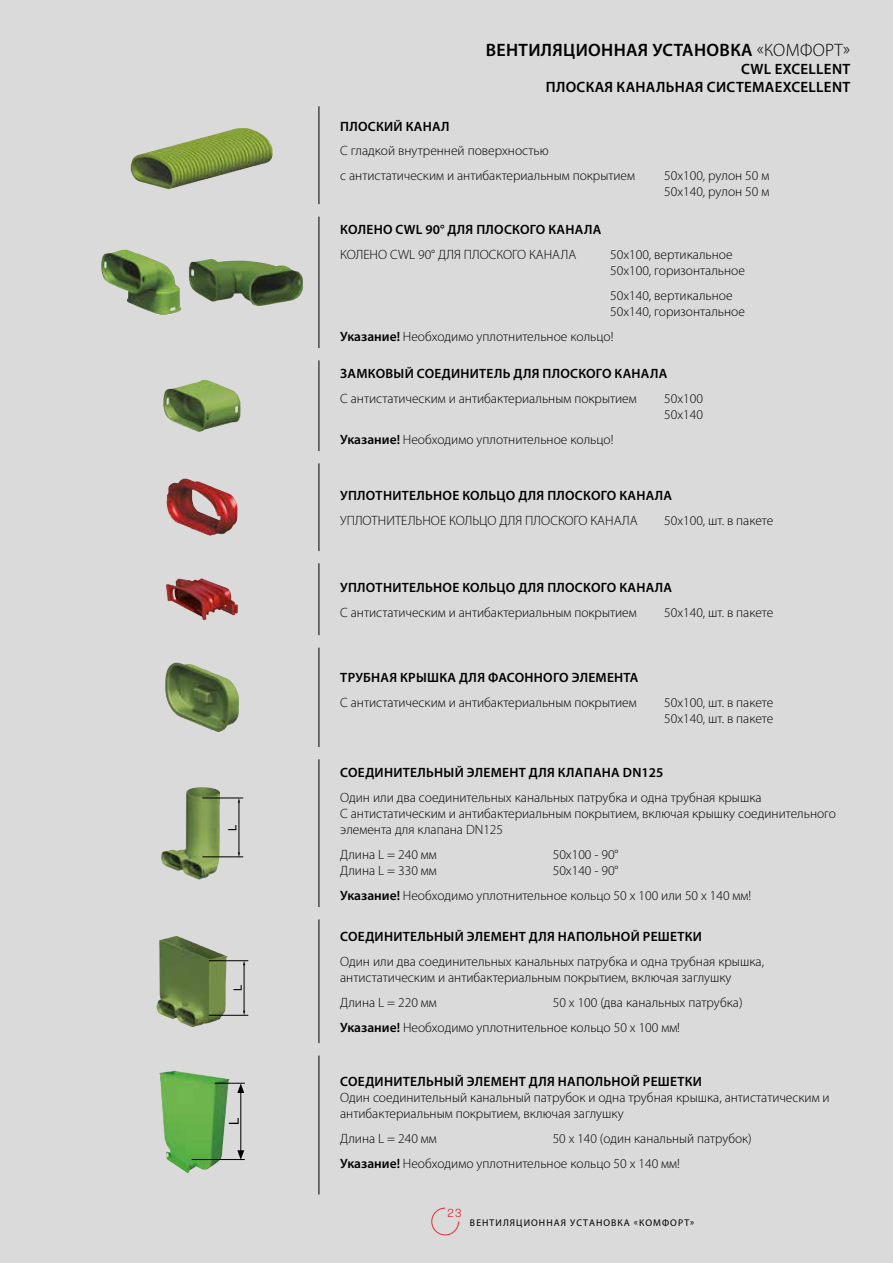
<style>
.page{position:relative;width:893px;height:1263px;background:#dadada}
.page>*{position:absolute;margin:0;border:0;box-sizing:border-box;transform-origin:0 0}
.t1{font:600 18px "Myriad Pro";letter-spacing:.02em;color:#000}
.t2{font:600 15px/18px "Myriad Pro";letter-spacing:.02em;color:#000;text-align:right}
.t3{font:300 13.5px/16.2px "Myriad Pro";color:#000}
.t4{font:600 13.5px "Myriad Pro";letter-spacing:.02em;color:#000}
.t5{font:13.5px "Arial";color:#000}
.t6{font:300 12px "Center";color:#e62a32}
.t7{font:11.55px "Arial";color:#000}
.t8{font:11.4px "Arial";color:#000}
.t9{font:9.75px "Myriad Pro";letter-spacing:.11em;color:#000}
.s1{font-weight:300}
.s2{font-weight:600}
</style>
<div class="page">
<svg style="left:431px;top:1207px;width:28px;height:29px"></svg>
<hr style="left:319px;top:106px;width:1px;height:98px;background:#000">
<hr style="left:319px;top:216px;width:1px;height:132px;background:#000">
<hr style="left:319px;top:360px;width:1px;height:91px;background:#000">
<hr style="left:319px;top:463px;width:1px;height:88px;background:#000">
<hr style="left:319px;top:563px;width:1px;height:72px;background:#000">
<hr style="left:319px;top:647px;width:1px;height:100px;background:#000">
<hr style="left:319px;top:759px;width:1px;height:148px;background:#000">
<hr style="left:319px;top:919px;width:1px;height:124px;background:#000">
<hr style="left:319px;top:1055px;width:1px;height:139px;background:#000">
<img style="left:131px;top:128px;width:142px;height:61px">
<img style="left:101px;top:250px;width:80px;height:65px">
<img style="left:189px;top:259px;width:114px;height:47px">
<img style="left:163px;top:380px;width:77px;height:52px">
<img style="left:166px;top:479px;width:71px;height:57px">
<img style="left:166px;top:578px;width:72px;height:42px">
<img style="left:165px;top:663px;width:74px;height:69px">
<img style="left:161px;top:787px;width:59px;height:93px">
<hr style="left:202px;top:856px;width:41px;height:1px;background:#000">
<hr style="left:239px;top:802px;width:1px;height:51px;background:#000">
<hr style="left:202px;top:798px;width:41px;height:1px;background:#000">
<img style="left:157px;top:936px;width:70px;height:91px">
<hr style="left:209px;top:1015px;width:39px;height:1px;background:#000">
<hr style="left:244px;top:965px;width:1px;height:46px;background:#000">
<hr style="left:209px;top:960px;width:39px;height:1px;background:#000">
<img style="left:159px;top:1070px;width:70px;height:103px">
<hr style="left:215px;top:1083px;width:30px;height:1px;background:#000">
<hr style="left:192px;top:1159px;width:53px;height:1px;background:#000">
<hr style="left:240px;top:1090px;width:1px;height:63px;background:#000">
<svg style="left:237px;top:1083px;width:7px;height:10px"></svg>
<svg style="left:237px;top:1150px;width:7px;height:9px"></svg>
<p class="t7" style="left:225px;top:831px;width:8px;rotate:-90deg">L</p>
<p class="t8" style="left:230px;top:991px;width:8px;rotate:-90deg">L</p>
<p class="t5" style="left:225px;top:1125px;width:9px;rotate:-90deg">L</p>
<h1 class="t1" style="left:486px;top:39px;width:366px">ВЕНТИЛЯЦИОННАЯ УСТАНОВКА <span class="s1">«КОМФОРТ»</span></h1>
<p class="t2" style="left:546px;top:60px;width:306px">CWL EXCELLENT<br>ПЛОСКАЯ КАНАЛЬНАЯ СИСТЕМАEXCELLENT</p>
<p class="t4" style="left:340px;top:117px;width:111px">ПЛОСКИЙ КАНАЛ</p>
<p class="t3" style="left:340px;top:139px;width:296px;line-height:24.8px">С гладкой внутренней поверхностью<br>с антистатическим и антибактериальным покрытием</p>
<p class="t3" style="left:664px;top:168px;width:107px">50x100, рулон 50 м<br>50x140, рулон 50 м</p>
<p class="t4" style="left:340px;top:221px;width:262px">КОЛЕНО CWL 90° ДЛЯ ПЛОСКОГО КАНАЛА</p>
<p class="t3" style="left:340px;top:246px;width:238px">КОЛЕНО CWL 90° ДЛЯ ПЛОСКОГО КАНАЛА</p>
<p class="t3" style="left:610px;top:246px;width:136px">50x100, вертикальное<br>50x100, горизонтальное</p>
<p class="t3" style="left:610px;top:287px;width:136px">50x140, вертикальное<br>50x140, горизонтальное</p>
<p class="t3" style="left:340px;top:328px;width:275px"><span class="s2">Указание!</span> Необходимо уплотнительное кольцо!</p>
<p class="t4" style="left:340px;top:365px;width:329px">ЗАМКОВЫЙ СОЕДИНИТЕЛЬ ДЛЯ ПЛОСКОГО КАНАЛА</p>
<p class="t3" style="left:340px;top:390px;width:298px">С антистатическим и антибактериальным покрытием</p>
<p class="t3" style="left:664px;top:390px;width:40px">50x100<br>50x140</p>
<p class="t3" style="left:340px;top:431px;width:275px"><span class="s2">Указание!</span> Необходимо уплотнительное кольцо!</p>
<p class="t4" style="left:340px;top:487px;width:333px">УПЛОТНИТЕЛЬНОЕ КОЛЬЦО ДЛЯ ПЛОСКОГО КАНАЛА</p>
<p class="t3" style="left:340px;top:512px;width:299px">УПЛОТНИТЕЛЬНОЕ КОЛЬЦО ДЛЯ ПЛОСКОГО КАНАЛА</p>
<p class="t3" style="left:664px;top:512px;width:111px">50x100, шт. в пакете</p>
<p class="t4" style="left:340px;top:579px;width:333px">УПЛОТНИТЕЛЬНОЕ КОЛЬЦО ДЛЯ ПЛОСКОГО КАНАЛА</p>
<p class="t3" style="left:340px;top:604px;width:298px">С антистатическим и антибактериальным покрытием</p>
<p class="t3" style="left:664px;top:604px;width:111px">50x140, шт. в пакете</p>
<p class="t4" style="left:340px;top:669px;width:300px">ТРУБНАЯ КРЫШКА ДЛЯ ФАСОННОГО ЭЛЕМЕНТА</p>
<p class="t3" style="left:340px;top:694px;width:298px">С антистатическим и антибактериальным покрытием</p>
<p class="t3" style="left:664px;top:694px;width:111px">50x100, шт. в пакете<br>50x140, шт. в пакете</p>
<p class="t4" style="left:340px;top:764px;width:324px">СОЕДИНИТЕЛЬНЫЙ ЭЛЕМЕНТ ДЛЯ КЛАПАНА DN125</p>
<p class="t3" style="left:340px;top:789px;width:497px">Один или два соединительных канальных патрубка и одна трубная крышка<br>С антистатическим и антибактериальным покрытием, включая крышку соединительного элемента для клапана DN125</p>
<p class="t3" style="left:340px;top:846px;width:98px">Длина L = 240 мм</p>
<p class="t3" style="left:553px;top:846px;width:67px">50x100 - 90°</p>
<p class="t3" style="left:340px;top:862px;width:98px">Длина L = 330 мм</p>
<p class="t3" style="left:340px;top:858px;width:413px;line-height:24.8px;text-indent:213px">50x140 - 90°<br><span class="s2">Указание!</span> Необходимо уплотнительное кольцо 50 x 100 или 50 x 140 мм!</p>
<p class="t4" style="left:340px;top:928px;width:363px">СОЕДИНИТЕЛЬНЫЙ ЭЛЕМЕНТ ДЛЯ НАПОЛЬНОЙ РЕШЕТКИ</p>
<p class="t3" style="left:340px;top:953px;width:425px">Один или два соединительных канальных патрубка и одна трубная крышка, антистатическим и антибактериальным покрытием, включая заглушку</p>
<p class="t3" style="left:340px;top:994px;width:98px">Длина L = 220 мм</p>
<p class="t3" style="left:340px;top:990px;width:404px;line-height:24.8px;text-indent:213px">50 x 100 (два канальных патрубка)<br><span class="s2">Указание!</span> Необходимо уплотнительное кольцо 50 x 100 мм!</p>
<p class="t4" style="left:340px;top:1073px;width:363px">СОЕДИНИТЕЛЬНЫЙ ЭЛЕМЕНТ ДЛЯ НАПОЛЬНОЙ РЕШЕТКИ</p>
<p class="t3" style="left:340px;top:1090px;width:491px">Один соединительный канальный патрубок и одна трубная крышка, антистатическим и антибактериальным покрытием, включая заглушку</p>
<p class="t3" style="left:340px;top:1131px;width:98px">Длина L = 240 мм</p>
<p class="t3" style="left:340px;top:1126px;width:413px;line-height:24.8px;text-indent:213px">50 x 140 (один канальный патрубок)<br><span class="s2">Указание!</span> Необходимо уплотнительное кольцо 50 x 140 мм!</p>
<p class="t6" style="left:447px;top:1206px;width:16px">23</p>
<p class="t9" style="left:470px;top:1216px;width:226px">ВЕНТИЛЯЦИОННАЯ УСТАНОВКА «КОМФОРТ»</p>
</div>
